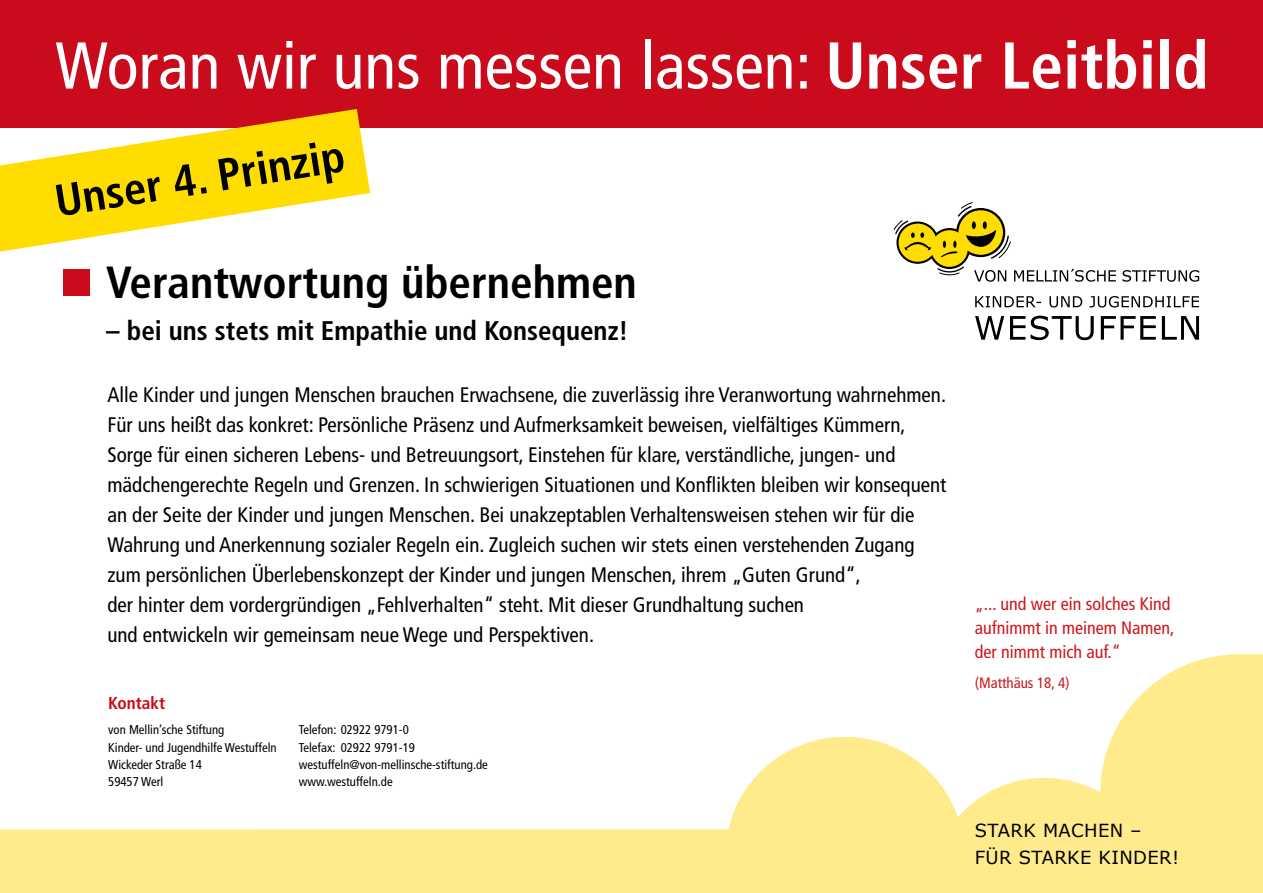
<style>
.page{position:relative;width:1263px;height:893px;background:#fff}
.page>*{position:absolute;margin:0;border:0;box-sizing:border-box;transform-origin:0 0}
.t1{font:condensed 66px "Frutiger";color:#fff}
.t2{font:700 condensed 45px "Frutiger";color:#000}
.t3{font:700 condensed 27px "Frutiger";color:#000}
.t4{font:condensed 21px/30px "Frutiger";color:#000}
.t5{font:condensed 18px/24px "Frutiger";color:#cd171a}
.t6{font:18px/27px "Verdana";letter-spacing:.02em;color:#000}
.t7{font:700 condensed 17.25px "Frutiger";color:#c90b1c}
.t8{font:condensed 15px "Frutiger";color:#cd171a}
.t9{font:condensed 12.75px "Frutiger";color:#000}
.s1{font-weight:700}
</style>
<div class="page">
<svg style="left:0;top:654px;width:1263px;height:239px"></svg>
<div style="left:0;top:0;width:1263px;height:128px;background:#c90b1c"></div>
<svg style="left:975px;top:316px;width:224px;height:24px"></svg>
<svg style="left:975px;top:296px;width:224px;height:12px"></svg>
<svg style="left:893px;top:202px;width:306px;height:80px"></svg>
<div style="left:64px;top:269px;width:26px;height:26px;background:#c90b1c"></div>
<svg style="left:0;top:109px;width:370px;height:143px;fill:#fd0"></svg>
<h1 class="t1" style="left:55px;top:27px;width:1155px">Woran wir uns messen lassen: <span class="s1">Unser Leitbild</span></h1>
<h2 class="t2" style="left:51px;top:175px;width:294px;rotate:-9deg">Unser 4. Prinzip</h2>
<h2 class="t2" style="left:106px;top:256px;width:532px">Verantwortung übernehmen</h2>
<p class="t3" style="left:106px;top:315px;width:524px">– bei uns stets mit Empathie und Konsequenz!</p>
<p class="t4" style="left:107px;top:379px;width:840px">Alle Kinder und jungen Menschen brauchen Erwachsene, die zuverlässig ihre Veranwortung wahrnehmen.<br>Für uns heißt das konkret: Persönliche Präsenz und Aufmerksamkeit beweisen, vielfältiges Kümmern, Sorge für einen sicheren Lebens- und Betreuungsort, Einstehen für klare, verständliche, jungen- und mädchengerechte Regeln und Grenzen. In schwierigen Situationen und Konflikten bleiben wir konsequent an der Seite der Kinder und jungen Menschen. Bei unakzeptablen Verhaltensweisen stehen wir für die Wahrung und Anerkennung sozialer Regeln ein. Zugleich suchen wir stets einen verstehenden Zugang zum persönlichen Überlebenskonzept der Kinder und jungen Menschen, ihrem „Guten Grund“,<br>der hinter dem vordergründigen „Fehlverhalten“ steht. Mit dieser Grundhaltung suchen<br>und entwickeln wir gemeinsam neue Wege und Perspektiven.</p>
<p class="t7" style="left:108px;top:693px;width:58px">Kontakt</p>
<p class="t9" style="left:108px;top:722px;width:118px">von Mellin’sche Stiftung</p>
<p class="t9" style="left:299px;top:722px;width:112px">Telefon: 02922 9791-0</p>
<p class="t9" style="left:108px;top:740px;width:170px">Kinder- und Jugendhilfe Westuffeln</p>
<p class="t9" style="left:299px;top:740px;width:118px">Telefax: 02922 9791-19</p>
<p class="t9" style="left:108px;top:757px;width:95px">Wickeder Straße 14</p>
<p class="t9" style="left:299px;top:757px;width:191px">westuffeln@von-mellinsche-stiftung.de</p>
<p class="t9" style="left:108px;top:774px;width:57px">59457 Werl</p>
<p class="t9" style="left:299px;top:774px;width:95px">www.westuffeln.de</p>
<p class="t5" style="left:975px;top:591px;width:201px">„... und wer ein solches Kind aufnimmt in meinem Namen, der nimmt mich auf.“</p>
<p class="t8" style="left:975px;top:674px;width:96px">(Matthäus 18, 4)</p>
<p class="t6" style="left:975px;top:817px;width:206px">STARK MACHEN –<br>FÜR STARKE KINDER!</p>
</div>
